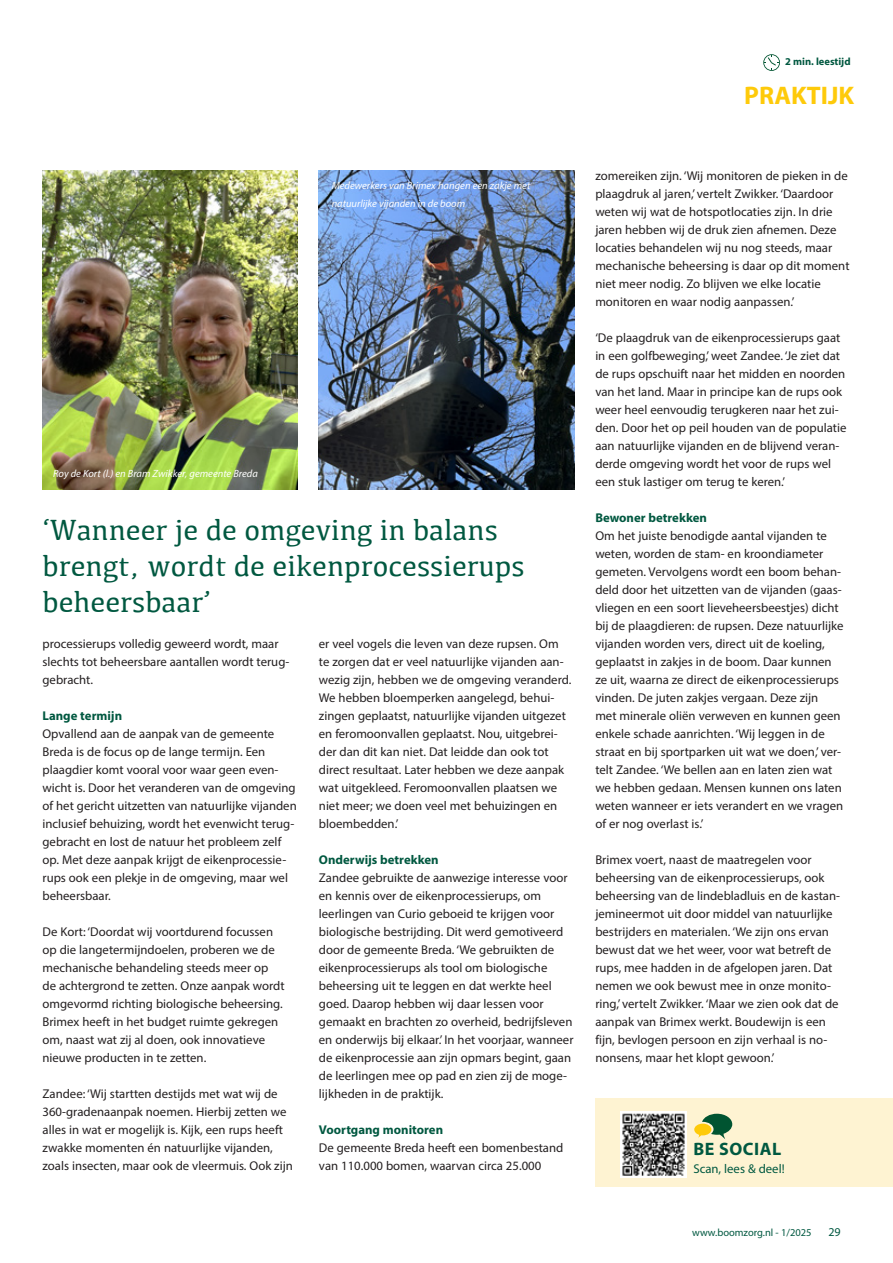
<style>
.page{position:relative;width:893px;height:1263px;background:#fff}
.page>*{position:absolute;margin:0;border:0;box-sizing:border-box;transform-origin:0 0}
.t1{font:30px/36px "Kefa";color:#005840}
.t2{font:700 25.5px "Myriad Pro";color:#feca0a}
.t3{font:700 18px "Myriad Pro";letter-spacing:.03em;color:#005840}
.t4{font:12.75px/18px "Myriad Pro";color:#231f20}
.t5{font:700 12.75px "Myriad Pro";color:#005840}
.t6{font:12.75px "Myriad Pro";color:#005840}
.t7{font:12px "Myriad Pro";color:#005840}
.t8{font:italic 10.5px/18px "Myriad Pro";color:#fff}
.t9{font:10.5px "Myriad Pro";color:#005840}
.t10{font:700 10.5px "Myriad Pro";color:#005840}
</style>
<div class="page">
<img style="left:43px;top:170px;width:255px;height:319px">
<img style="left:319px;top:170px;width:255px;height:319px">
<svg style="left:763px;top:54px;width:17px;height:17px"></svg>
<div style="left:595px;top:1098px;width:298px;height:89px;background:#fef3d2"></div>
<img style="left:621px;top:1111px;width:65px;height:66px">
<svg style="left:694px;top:1114px;width:38px;height:25px"></svg>
<p class="t10" style="left:785px;top:55px;width:67px">2 min. leestijd</p>
<h2 class="t2" style="left:744px;top:79px;width:112px">PRAKTIJK</h2>
<p class="t8" style="left:332px;top:176px;width:200px">Medewerkers van Brimex hangen een zakje met natuurlijke vijanden in de boom</p>
<p class="t8" style="left:53px;top:464px;width:206px">Roy de Kort (l.) en Bram Zwikker, gemeente Breda</p>
<h1 class="t1" style="left:43px;top:511px;width:484px">‘Wanneer je de omgeving in balans brengt, wordt de eikenprocessierups beheersbaar’</h1>
<p class="t4" style="left:43px;top:635px;width:248px">processierups volledig geweerd wordt, maar slechts tot beheersbare aantallen wordt terug&shy;gebracht.</p>
<p class="t5" style="left:43px;top:707px;width:81px">Lange termijn</p>
<p class="t4" style="left:43px;top:725px;width:256px">Opvallend aan de aanpak van de gemeente Breda is de focus op de lange termijn. Een plaagdier komt vooral voor waar geen even&shy;wicht is. Door het veranderen van de omgeving of het gericht uitzetten van natuurlijke vijanden inclusief behuizing, wordt het evenwicht terug&shy;gebracht en lost de natuur het probleem zelf op. Met deze aanpak krijgt de eikenprocessie&shy;rups ook een plekje in de omgeving, maar wel beheersbaar.</p>
<p class="t4" style="left:43px;top:923px;width:244px">De Kort: ‘Doordat wij voortdurend focussen op die langetermijndoelen, proberen we de mechanische behandeling steeds meer op de achtergrond te zetten. Onze aanpak wordt omgevormd richting biologische beheersing.<br>Brimex heeft in het budget ruimte gekregen om, naast wat zij al doen, ook innovatieve nieuwe producten in te zetten.</p>
<p class="t4" style="left:43px;top:1085px;width:252px">Zandee: ‘Wij startten destijds met wat wij de 360-gradenaanpak noemen. Hierbij zetten we alles in wat er mogelijk is. Kijk, een rups heeft zwakke momenten én natuurlijke vijanden, zoals insecten, maar ook de vleermuis. Ook zijn</p>
<p class="t4" style="left:319px;top:635px;width:254px">er veel vogels die leven van deze rupsen. Om te zorgen dat er veel natuurlijke vijanden aan&shy;wezig zijn, hebben we de omgeving veranderd.<br>We hebben bloemperken aangelegd, behui&shy;zingen geplaatst, natuurlijke vijanden uitgezet en feromoonvallen geplaatst. Nou, uitgebrei&shy;der dan dit kan niet. Dat leidde dan ook tot direct resultaat. Later hebben we deze aanpak wat uitgekleed. Feromoonvallen plaatsen we niet meer; we doen veel met behuizingen en bloembedden.’</p>
<p class="t5" style="left:319px;top:852px;width:121px">Onderwijs betrekken</p>
<p class="t4" style="left:319px;top:869px;width:256px">Zandee gebruikte de aanwezige interesse voor en kennis over de eikenprocessierups, om leerlingen van Curio geboeid te krijgen voor biologische bestrijding. Dit werd gemotiveerd door de gemeente Breda. ‘We gebruikten de eikenprocessierups als tool om biologische beheersing uit te leggen en dat werkte heel goed. Daarop hebben wij daar lessen voor gemaakt en brachten zo overheid, bedrijfsleven en onderwijs bij elkaar.’ In het voorjaar, wanneer de eikenprocessie aan zijn opmars begint, gaan de leerlingen mee op pad en zien zij de moge&shy;lijkheden in de praktijk.</p>
<p class="t5" style="left:319px;top:1122px;width:126px">Voortgang monitoren</p>
<p class="t4" style="left:319px;top:1139px;width:246px">De gemeente Breda heeft een bomenbestand van 110.000 bomen, waarvan circa 25.000</p>
<p class="t4" style="left:595px;top:167px;width:256px">zomereiken zijn. ‘Wij monitoren de pieken in de plaagdruk al jaren,’ vertelt Zwikker. ‘Daardoor weten wij wat de hotspotlocaties zijn. In drie jaren hebben wij de druk zien afnemen. Deze locaties behandelen wij nu nog steeds, maar mechanische beheersing is daar op dit moment niet meer nodig. Zo blijven we elke locatie monitoren en waar nodig aanpassen.’</p>
<p class="t4" style="left:595px;top:329px;width:253px">‘De plaagdruk van de eikenprocessierups gaat in een golfbeweging,’ weet Zandee. ‘Je ziet dat de rups opschuift naar het midden en noorden van het land. Maar in principe kan de rups ook weer heel eenvoudig terugkeren naar het zui&shy;den. Door het op peil houden van de populatie aan natuurlijke vijanden en de blijvend veran&shy;derde omgeving wordt het voor de rups wel een stuk lastiger om terug te keren.’</p>
<p class="t5" style="left:595px;top:510px;width:113px">Bewoner betrekken</p>
<p class="t4" style="left:595px;top:527px;width:250px">Om het juiste benodigde aantal vijanden te weten, worden de stam- en kroondiameter gemeten. Vervolgens wordt een boom behan&shy;deld door het uitzetten van de vijanden (gaas&shy;vliegen en een soort lieveheersbeestjes) dicht bij de plaagdieren: de rupsen. Deze natuurlijke vijanden worden vers, direct uit de koeling, geplaatst in zakjes in de boom. Daar kunnen ze uit, waarna ze direct de eikenprocessierups vinden. De juten zakjes vergaan. Deze zijn<br>met minerale oliën verweven en kunnen geen enkele schade aanrichten. ‘Wij leggen in de straat en bij sportparken uit wat we doen,’ ver&shy;telt Zandee. ‘We bellen aan en laten zien wat we hebben gedaan. Mensen kunnen ons laten weten wanneer er iets verandert en we vragen of er nog overlast is.’</p>
<p class="t4" style="left:595px;top:851px;width:246px">Brimex voert, naast de maatregelen voor beheersing van de eikenprocessierups, ook beheersing van de lindebladluis en de kastan&shy;jemineermot uit door middel van natuurlijke bestrijders en materialen. ‘We zijn ons ervan bewust dat we het weer, voor wat betreft de rups, mee hadden in de afgelopen jaren. Dat nemen we ook bewust mee in onze monito&shy;ring,’ vertelt Zwikker. ‘Maar we zien ook dat de aanpak van Brimex werkt. Boudewijn is een fijn, bevlogen persoon en zijn verhaal is no&shy;nonsens, maar het klopt gewoon.’</p>
<h3 class="t3" style="left:693px;top:1137px;width:89px">BE SOCIAL</h3>
<p class="t6" style="left:693px;top:1161px;width:93px">Scan, lees &amp; deel!</p>
<p class="t9" style="left:692px;top:1226px;width:121px">www.boomzorg.nl - 1/2025</p>
<p class="t7" style="left:828px;top:1224px;width:14px">29</p>
</div>
